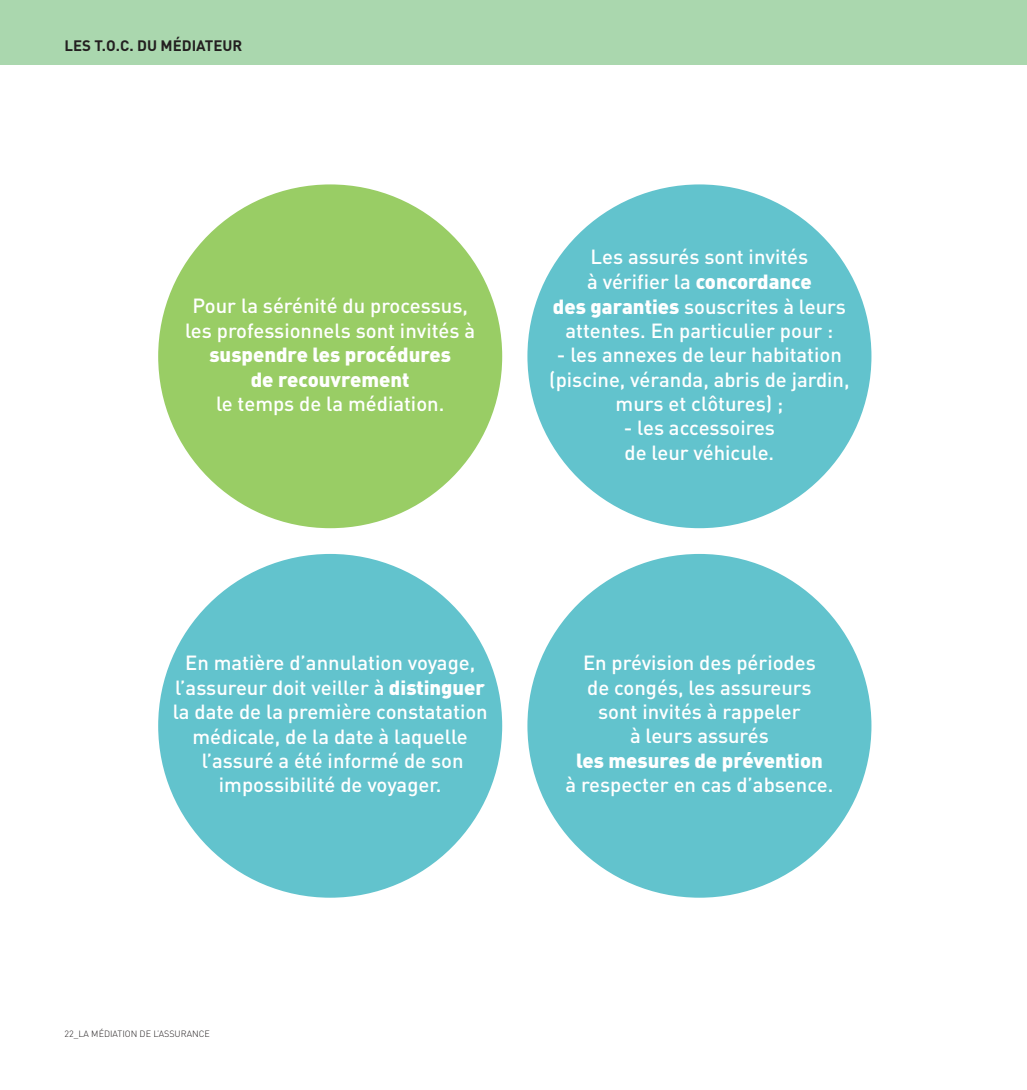
<style>
.page{position:relative;width:1027px;height:1090px;background:#fff}
.page>*{position:absolute;margin:0;border:0;box-sizing:border-box;transform-origin:0 0}
.t1{font:500 20.25px/24.5px "DIN";color:#fff;text-align:center}
.t2{font:900 20.25px/24.3px "DIN";color:#fff;text-align:center}
.t3{font:700 15px "DIN";color:#231f20}
.t4{font:300 9px "DIN";color:#231f20}
.s1{font-weight:900}
</style>
<div class="page">
<div style="left:0;top:0;width:1012px;height:65px;background:#aad7ae"></div>
<div style="left:1013px;top:0;width:13px;height:65px;background:#aad7ae"></div>
<div style="left:158px;top:184px;width:344px;height:344px;background:#99cd65;border-radius:50%"></div>
<div style="left:527px;top:184px;width:344px;height:344px;background:#62c3cd;border-radius:50%"></div>
<div style="left:158px;top:554px;width:344px;height:344px;background:#62c3cd;border-radius:50%"></div>
<div style="left:527px;top:554px;width:344px;height:344px;background:#62c3cd;border-radius:50%"></div>
<p class="t3" style="left:65px;top:37px;width:179px">LES T.O.C. DU MÉDIATEUR</p>
<p class="t1" style="left:185px;top:294px;width:291px">Pour la sérénité du processus, les professionnels sont invités à</p>
<p class="t2" style="left:209px;top:343px;width:243px">suspendre les procédures de recouvrement</p>
<p class="t1" style="left:216px;top:391px;width:230px">le temps de la médiation.</p>
<p class="t1" style="left:553px;top:245px;width:294px">Les assurés sont invités<br>à vérifier la <span class="s1">concordance<br>des garanties</span> souscrites à leurs attentes. En particulier pour :</p>
<p class="t1" style="left:549px;top:343px;width:302px">- les annexes de leur habitation (piscine, véranda, abris de jardin, murs et clôtures) ;</p>
<p class="t1" style="left:623px;top:416px;width:153px;text-align:left">- les accessoires de leur véhicule.</p>
<p class="t1" style="left:173px;top:651px;width:316px">En matière d’annulation voyage, l’assureur doit veiller à <span class="s1">distinguer </span>la date de la première constatation médicale, de la date à laquelle l’assuré a été informé de son impossibilité de voyager.</p>
<p class="t1" style="left:583px;top:651px;width:234px">En prévision des périodes de congés, les assureurs sont invités à rappeler<br>à leurs assurés</p>
<p class="t2" style="left:576px;top:749px;width:248px">les mesures de prévention</p>
<p class="t1" style="left:565px;top:773px;width:269px">à respecter en cas d’absence.</p>
<p class="t4" style="left:65px;top:1029px;width:147px">22_LA MÉDIATION DE L’ASSURANCE</p>
</div>
